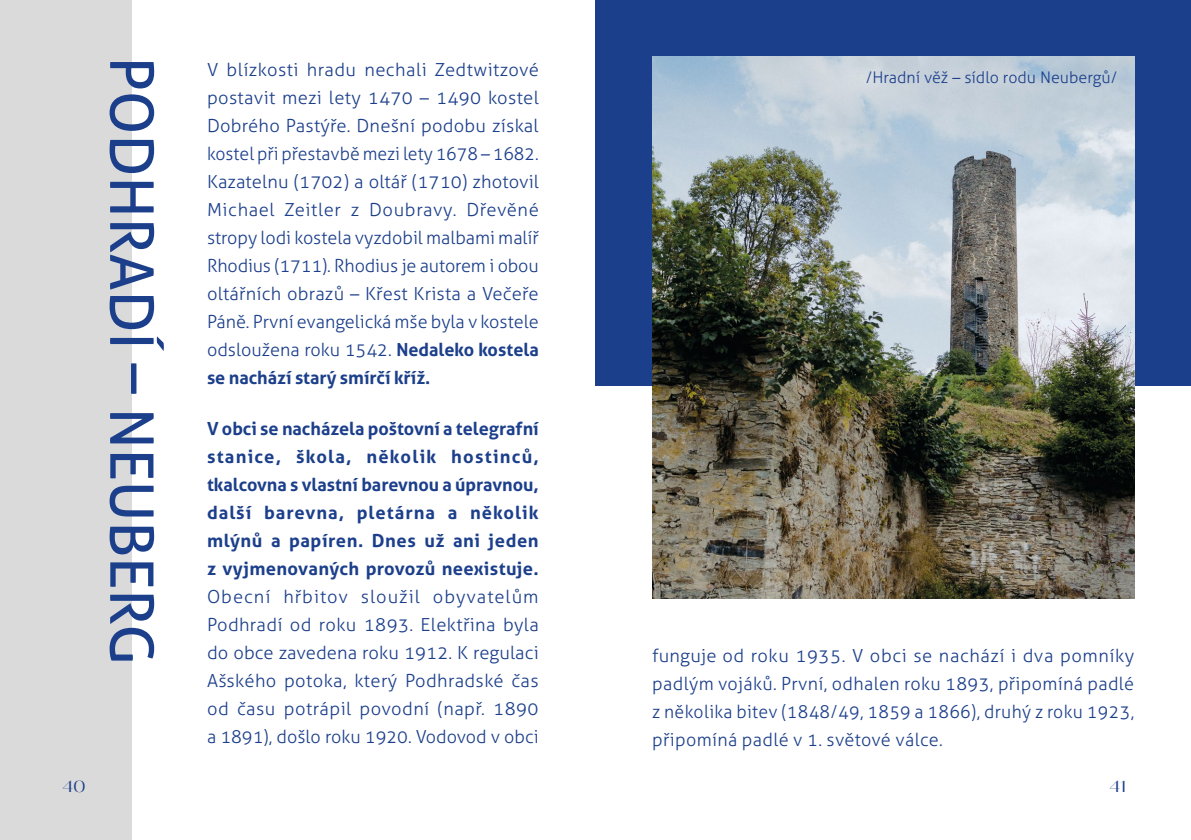
<style>
.page{position:relative;width:1191px;height:840px;background:#fff}
.page>*{position:absolute;margin:0;border:0;box-sizing:border-box;transform-origin:0 0}
.t1{font:60px "Aller";color:#1c3f8b}
.t2{font:300 18px/28px "Aller";color:#1c3f8b;text-align:justify}
.t3{font:700 18px/28px "Aller";letter-spacing:.015em;color:#1c3f8b;text-align:justify}
.t4{font:300 16px "Aller";color:#1c3f8b}
.t5{font:16px "Black Mango";color:#1c3f8b}
.s1{font-weight:700}
</style>
<div class="page">
<div style="left:0;top:0;width:131px;height:839px;background:#dadada"></div>
<div style="left:595px;top:0;width:596px;height:386px;background:#1c3f8b"></div>
<img style="left:652px;top:57px;width:482px;height:541px">
<h1 class="t1" style="left:168px;top:57px;width:609px;rotate:90deg">PODHRADÍ – NEUBERG</h1>
<p class="t2" style="left:207px;top:55px;width:333px">V blízkosti hradu nechali Zedtwitzové postavit mezi lety 1470 – 1490 kostel Dobrého Pastýře. Dnešní podobu získal kostel při přestavbě mezi lety 1678 – 1682.<br>Kazatelnu (1702) a oltář (1710) zhotovil Michael Zeitler z Doubravy. Dřevěné stropy lodi kostela vyzdobil malbami malíř Rhodius (1711). Rhodius je autorem i obou oltářních obrazů – Křest Krista a Večeře Páně. První evangelická mše byla v kostele odsloužena roku 1542. <span class="s1">Nedaleko kostela se nachází starý smírčí kříž.</span></p>
<p class="t3" style="left:207px;top:414px;width:333px">V obci se nacházela poštovní a telegrafní stanice, škola, několik hostinců, tkalcovna s vlastní barevnou a úpravnou, další barevna, pletárna a několik mlýnů a papíren. Dnes už ani jeden z vyjmenovaných provozů neexistuje.</p>
<p class="t2" style="left:207px;top:582px;width:333px">Obecní hřbitov sloužil obyvatelům Podhradí od roku 1893. Elektřina byla do obce zavedena roku 1912. K regulaci Ašského potoka, který Podhradské čas od času potrápil povodní (např. 1890 a 1891), došlo roku 1920. Vodovod v obci</p>
<p class="t4" style="left:865px;top:67px;width:253px">/Hradní věž – sídlo rodu Neubergů/</p>
<p class="t2" style="left:652px;top:641px;width:484px">funguje od roku 1935. V obci se nachází i dva pomníky padlým vojáků. První, odhalen roku 1893, připomíná padlé z několika bitev (1848/49, 1859 a 1866), druhý z roku 1923, připomíná padlé v 1. světové válce.</p>
<p class="t5" style="left:62px;top:775px;width:25px">40</p>
<p class="t5" style="left:1109px;top:775px;width:18px">41</p>
</div>
